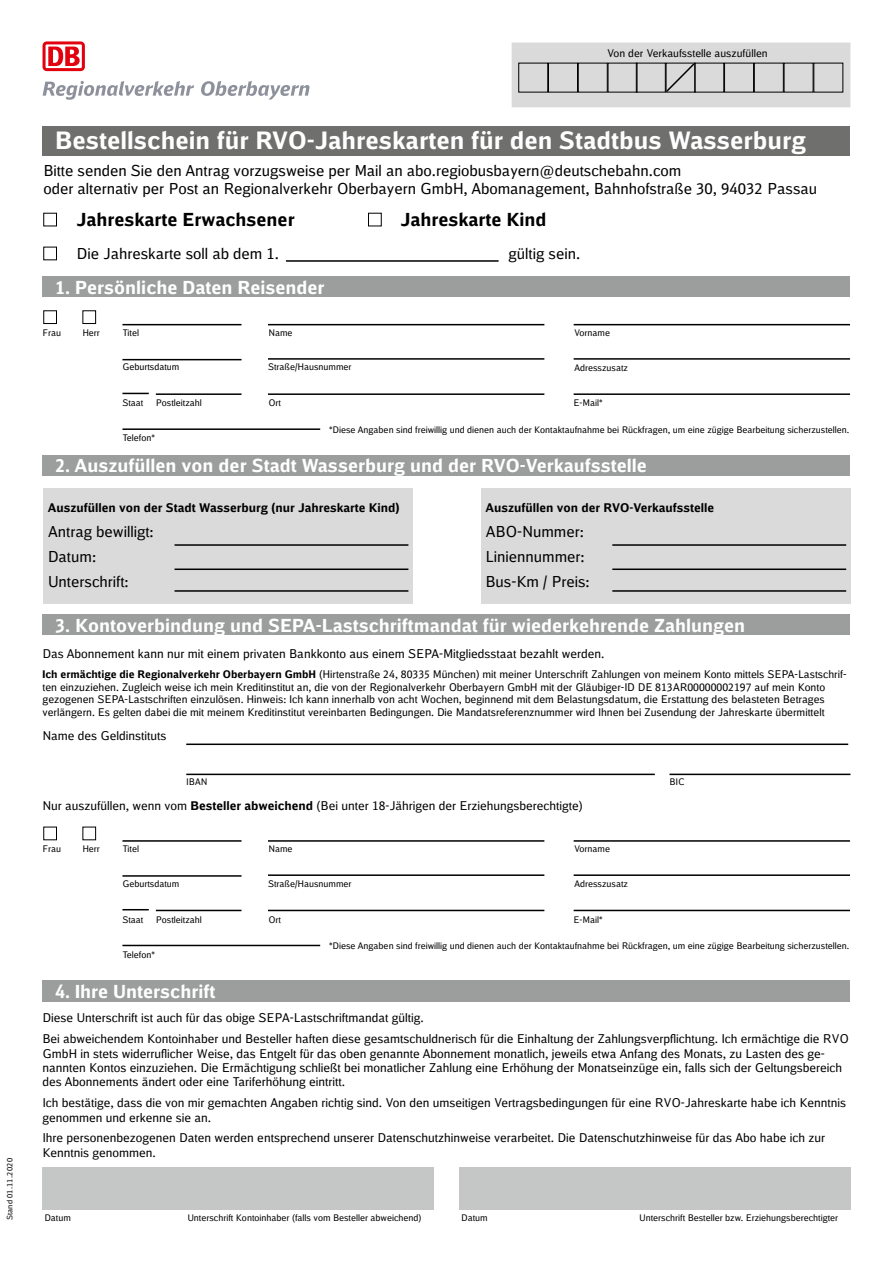
<style>
.page{position:relative;width:893px;height:1263px;background:#fff}
.page>*{position:absolute;margin:0;border:0;box-sizing:border-box;transform-origin:0 0}
.t1{font:700 24px "DB Office";color:#fff}
.t2{font:700 18px "DB Office";color:#fff}
.t3{font:700 18px "DB Office";color:#000}
.t4{font:15px/25.2px "DB Office";color:#000}
.t5{font:12px/14.4px "DB Office";color:#000}
.t6{font:700 12px "DB Office";color:#000}
.t7{font:10.5px/12.6px "DB Office";color:#000}
.t8{font:9px "DB Office";color:#000}
.t9{font:7.5px "DB Office";letter-spacing:.03em;color:#000}
.s1{font-weight:700}
</style>
<div class="page">
<div style="left:43px;top:126px;width:807px;height:30px;background:#6f6f6e"></div>
<div style="left:43px;top:614px;width:807px;height:21px;background:#9c9d9d"></div>
<div style="left:43px;top:455px;width:807px;height:21px;background:#9c9d9d"></div>
<div style="left:43px;top:213px;width:14px;height:13px;border:1px solid #000"></div>
<div style="left:43px;top:247px;width:14px;height:13px;border:1px solid #000"></div>
<div style="left:481px;top:488px;width:369px;height:116px;background:#dadada"></div>
<hr style="left:612px;top:544px;width:234px;height:2px;background:#000">
<hr style="left:612px;top:568px;width:234px;height:2px;background:#000">
<hr style="left:612px;top:590px;width:234px;height:2px;background:#000">
<hr style="left:286px;top:260px;width:213px;height:2px;background:#000">
<div style="left:43px;top:488px;width:370px;height:116px;background:#dadada"></div>
<hr style="left:175px;top:544px;width:233px;height:2px;background:#000">
<hr style="left:175px;top:568px;width:233px;height:2px;background:#000">
<hr style="left:175px;top:590px;width:233px;height:2px;background:#000">
<div style="left:368px;top:213px;width:14px;height:13px;border:1px solid #000"></div>
<div style="left:512px;top:43px;width:338px;height:64px;background:#dadada"></div>
<div style="left:754px;top:63px;width:30px;height:29px;border:1px solid #000"></div>
<div style="left:724px;top:63px;width:30px;height:29px;border:1px solid #000"></div>
<div style="left:578px;top:63px;width:30px;height:29px;border:1px solid #000"></div>
<div style="left:548px;top:63px;width:30px;height:29px;border:1px solid #000"></div>
<div style="left:518px;top:63px;width:30px;height:29px;border:1px solid #000"></div>
<svg style="left:665px;top:62px;width:31px;height:31px"></svg>
<div style="left:43px;top:276px;width:807px;height:21px;background:#9c9d9d"></div>
<div style="left:43px;top:310px;width:14px;height:14px;border:1px solid #000"></div>
<div style="left:82px;top:310px;width:14px;height:14px;border:1px solid #000"></div>
<hr style="left:122px;top:324px;width:120px;height:1px;background:#000">
<hr style="left:268px;top:324px;width:276px;height:1px;background:#000">
<hr style="left:574px;top:324px;width:276px;height:1px;background:#000">
<hr style="left:122px;top:359px;width:120px;height:1px;background:#000">
<hr style="left:268px;top:358px;width:276px;height:2px;background:#000">
<hr style="left:574px;top:358px;width:276px;height:2px;background:#000">
<svg style="left:122px;top:393px;width:27px;height:1px"></svg>
<hr style="left:268px;top:393px;width:276px;height:2px;background:#000">
<hr style="left:574px;top:393px;width:276px;height:2px;background:#000">
<hr style="left:156px;top:393px;width:86px;height:2px;background:#000">
<hr style="left:122px;top:428px;width:198px;height:2px;background:#000">
<div style="left:43px;top:980px;width:807px;height:22px;background:#9c9d9d"></div>
<div style="left:43px;top:827px;width:14px;height:13px;border:1px solid #000"></div>
<div style="left:82px;top:827px;width:14px;height:13px;border:1px solid #000"></div>
<hr style="left:122px;top:840px;width:120px;height:2px;background:#000">
<hr style="left:268px;top:840px;width:276px;height:2px;background:#000">
<hr style="left:574px;top:840px;width:276px;height:2px;background:#000">
<hr style="left:122px;top:875px;width:120px;height:2px;background:#000">
<hr style="left:268px;top:874px;width:276px;height:2px;background:#000">
<hr style="left:574px;top:874px;width:276px;height:2px;background:#000">
<svg style="left:122px;top:909px;width:27px;height:1px"></svg>
<hr style="left:268px;top:910px;width:276px;height:1px;background:#000">
<hr style="left:574px;top:910px;width:276px;height:1px;background:#000">
<hr style="left:156px;top:910px;width:86px;height:1px;background:#000">
<hr style="left:122px;top:945px;width:198px;height:1px;background:#000">
<hr style="left:186px;top:743px;width:662px;height:2px;background:#000">
<hr style="left:186px;top:774px;width:469px;height:1px;background:#000">
<hr style="left:669px;top:774px;width:181px;height:1px;background:#000">
<div style="left:43px;top:1167px;width:391px;height:43px;background:#c5c6c6"></div>
<div style="left:459px;top:1167px;width:391px;height:43px;background:#c5c6c6"></div>
<svg style="left:43px;top:41px;width:42px;height:30px"></svg>
<svg style="left:46px;top:44px;width:36px;height:24px"></svg>
<svg style="left:48px;top:47px;width:32px;height:19px"></svg>
<svg style="left:43px;top:81px;width:266px;height:19px"></svg>
<p class="t9" style="left:5px;top:1220px;width:64px;rotate:-90deg">Stand 01.11.2020</p>
<p class="t7" style="left:607px;top:46px;width:162px">Von der Verkaufsstelle auszufüllen</p>
<h1 class="t1" style="left:55px;top:125px;width:752px">Bestellschein für RVO-Jahreskarten für den Stadtbus Wasserburg</h1>
<p class="t4" style="left:43px;top:161px;width:775px;line-height:18px">Bitte senden Sie den Antrag vorzugsweise per Mail an abo.regiobusbayern@deutschebahn.com<br>oder alternativ per Post an Regionalverkehr Oberbayern GmbH, Abomanagement, Bahnhofstraße 30, 94032 Passau</p>
<h2 class="t3" style="left:77px;top:208px;width:220px">Jahreskarte Erwachsener</h2>
<h2 class="t3" style="left:401px;top:208px;width:148px">Jahreskarte Kind</h2>
<p class="t4" style="left:77px;top:241px;width:204px">Die Jahreskarte soll ab dem 1.</p>
<p class="t4" style="left:509px;top:241px;width:73px">gültig sein.</p>
<h2 class="t2" style="left:55px;top:276px;width:271px">1. Persönliche Daten Reisender</h2>
<p class="t8" style="left:43px;top:327px;width:20px">Frau</p>
<p class="t8" style="left:82px;top:327px;width:19px">Herr</p>
<p class="t8" style="left:122px;top:327px;width:18px">Titel</p>
<p class="t8" style="left:269px;top:327px;width:26px">Name</p>
<p class="t8" style="left:574px;top:327px;width:38px">Vorname</p>
<p class="t8" style="left:122px;top:361px;width:59px">Geburtsdatum</p>
<p class="t8" style="left:268px;top:361px;width:85px">Straße/Hausnummer</p>
<p class="t8" style="left:574px;top:362px;width:56px">Adresszusatz</p>
<p class="t8" style="left:122px;top:398px;width:23px">Staat</p>
<p class="t8" style="left:156px;top:398px;width:48px">Postleitzahl</p>
<p class="t8" style="left:269px;top:398px;width:14px">Ort</p>
<p class="t8" style="left:574px;top:398px;width:30px">E-Mail*</p>
<p class="t8" style="left:122px;top:433px;width:34px">Telefon*</p>
<p class="t8" style="left:329px;top:424px;width:522px">*Diese Angaben sind freiwillig und dienen auch der Kontaktaufnahme bei Rückfragen, um eine zügige Bearbeitung sicherzustellen.</p>
<h2 class="t2" style="left:55px;top:454px;width:593px">2. Auszufüllen von der Stadt Wasserburg und der RVO-Verkaufsstelle</h2>
<p class="t6" style="left:486px;top:500px;width:230px">Auszufüllen von der RVO-Verkaufsstelle</p>
<p class="t4" style="left:486px;top:519px;width:106px">ABO-Nummer:<br>Liniennummer:<br>Bus-Km / Preis:</p>
<p class="t6" style="left:48px;top:500px;width:353px">Auszufüllen von der Stadt Wasserburg (nur Jahreskarte Kind)</p>
<p class="t4" style="left:48px;top:519px;width:107px">Antrag bewilligt:<br>Datum:<br>Unterschrift:</p>
<h2 class="t2" style="left:55px;top:614px;width:691px">3. Kontoverbindung und SEPA-Lastschriftmandat für wiederkehrende Zahlungen</h2>
<p class="t5" style="left:43px;top:646px;width:564px">Das Abonnement kann nur mit einem privaten Bankkonto aus einem SEPA-Mitgliedsstaat bezahlt werden.</p>
<p class="t7" style="left:43px;top:668px;width:805px"><span class="s1">Ich ermächtige die Regionalverkehr Oberbayern GmbH</span> (Hirtenstraße 24, 80335 München) mit meiner Unterschrift Zahlungen von meinem Konto mittels SEPA-Lastschrif&shy;ten einzuziehen. Zugleich weise ich mein Kreditinstitut an, die von der Regionalverkehr Oberbayern GmbH mit der Gläubiger-ID DE 813AR00000002197 auf mein Konto gezogenen SEPA-Lastschriften einzulösen. Hinweis: Ich kann innerhalb von acht Wochen, beginnend mit dem Belastungsdatum, die Erstattung des belasteten Betrages verlängern. Es gelten dabei die mit meinem Kreditinstitut vereinbarten Bedingungen. Die Mandatsreferenznummer wird Ihnen bei Zusendung der Jahreskarte übermittelt</p>
<p class="t5" style="left:43px;top:728px;width:126px">Name des Geldinstituts</p>
<p class="t8" style="left:186px;top:776px;width:23px">IBAN</p>
<p class="t8" style="left:669px;top:776px;width:17px">BIC</p>
<p class="t5" style="left:43px;top:798px;width:542px">Nur auszufüllen, wenn vom <span class="s1">Besteller abweichend</span> (Bei unter 18-Jährigen der Erziehungsberechtigte)</p>
<p class="t8" style="left:43px;top:843px;width:20px">Frau</p>
<p class="t8" style="left:82px;top:843px;width:19px">Herr</p>
<p class="t8" style="left:122px;top:843px;width:18px">Titel</p>
<p class="t8" style="left:269px;top:843px;width:26px">Name</p>
<p class="t8" style="left:574px;top:843px;width:38px">Vorname</p>
<p class="t8" style="left:122px;top:878px;width:59px">Geburtsdatum</p>
<p class="t8" style="left:268px;top:878px;width:85px">Straße/Hausnummer</p>
<p class="t8" style="left:574px;top:878px;width:56px">Adresszusatz</p>
<p class="t8" style="left:122px;top:914px;width:23px">Staat</p>
<p class="t8" style="left:156px;top:914px;width:48px">Postleitzahl</p>
<p class="t8" style="left:269px;top:914px;width:14px">Ort</p>
<p class="t8" style="left:574px;top:914px;width:30px">E-Mail*</p>
<p class="t8" style="left:122px;top:949px;width:34px">Telefon*</p>
<p class="t8" style="left:329px;top:940px;width:522px">*Diese Angaben sind freiwillig und dienen auch der Kontaktaufnahme bei Rückfragen, um eine zügige Bearbeitung sicherzustellen.</p>
<h2 class="t2" style="left:55px;top:980px;width:162px">4. Ihre Unterschrift</h2>
<p class="t5" style="left:43px;top:1007px;width:808px;line-height:20.9px">Diese Unterschrift ist auch für das obige SEPA-Lastschriftmandat gültig.<br>Bei abweichendem Kontoinhaber und Besteller haften diese gesamtschuldnerisch für die Einhaltung der Zahlungsverpflichtung. Ich ermächtige die RVO</p>
<p class="t5" style="left:43px;top:1046px;width:801px">GmbH in stets widerruflicher Weise, das Entgelt für das oben genannte Abonnement monatlich, jeweils etwa Anfang des Monats, zu Lasten des ge&shy;nannten Kontos einzuziehen. Die Ermächtigung schließt bei monatlicher Zahlung eine Erhöhung der Monatseinzüge ein, falls sich der Geltungsbereich des Abonnements ändert oder eine Tariferhöhung eintritt.</p>
<p class="t5" style="left:43px;top:1095px;width:805px">Ich bestätige, dass die von mir gemachten Angaben richtig sind. Von den umseitigen Vertragsbedingungen für eine RVO-Jahreskarte habe ich Kenntnis genommen und erkenne sie an.</p>
<p class="t5" style="left:43px;top:1130px;width:784px">Ihre personenbezogenen Daten werden entsprechend unserer Datenschutzhinweise verarbeitet. Die Datenschutzhinweise für das Abo habe ich zur<br>Kenntnis genommen.</p>
<p class="t8" style="left:44px;top:1212px;width:28px">Datum</p>
<p class="t8" style="left:187px;top:1212px;width:236px">Unterschrift Kontoinhaber (falls vom Besteller abweichend)</p>
<p class="t8" style="left:461px;top:1212px;width:28px">Datum</p>
<p class="t8" style="left:639px;top:1212px;width:201px">Unterschrift Besteller bzw. Erziehungsberechtigter</p>
</div>
